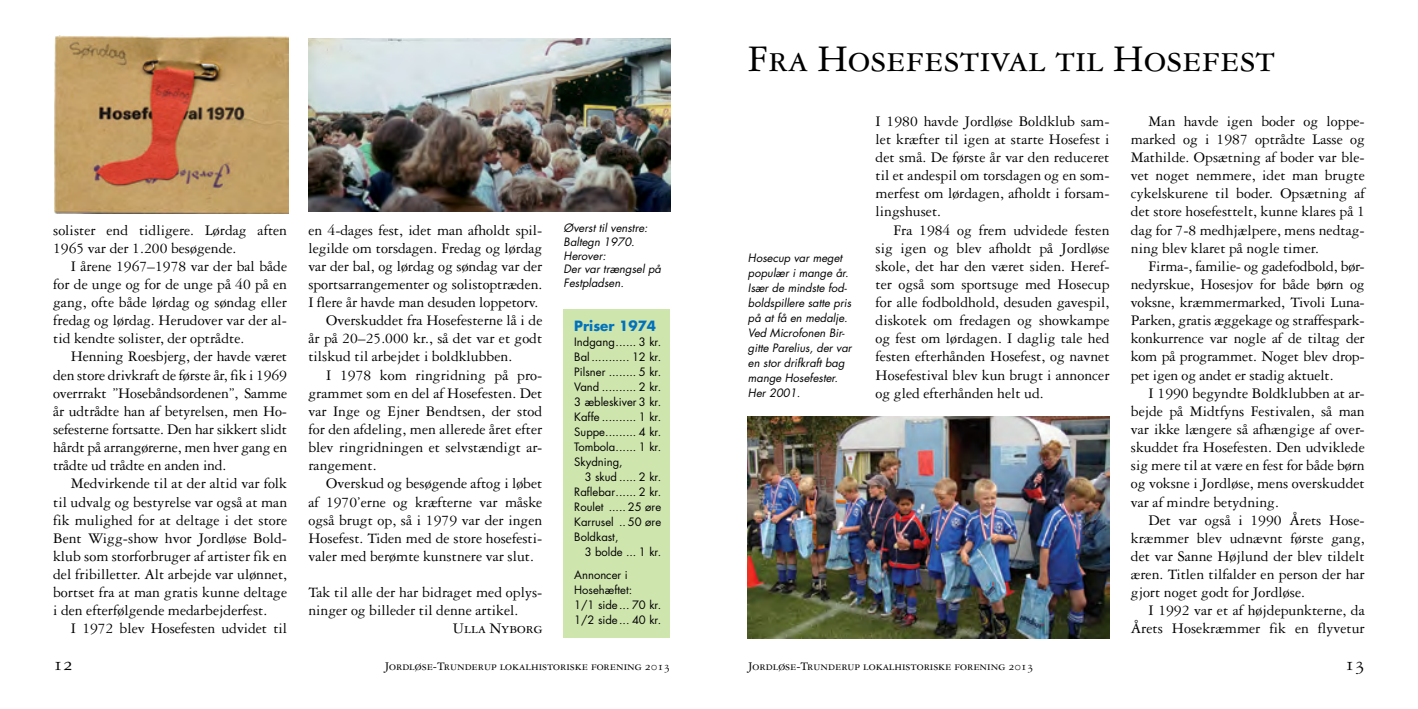
<style>
.page{position:relative;width:1418px;height:709px;background:#fff}
.page>*{position:absolute;margin:0;border:0;box-sizing:border-box;transform-origin:0 0}
.t1{font:40px "Garamond Three SC";color:#000}
.t2{font:20px "Garamond Three SC";color:#000}
.t3{font:15.62px/18.1px "Garamond Three";color:#000;text-align:justify}
.t4{font:15.62px "Garamond Three SC";color:#000}
.t5{font:700 13.75px "Futura";color:#0072bc}
.t6{font:12.5px "Garamond Three SC";color:#000}
.t7{font:11.25px/15px "Futura";color:#000;text-align:justify}
.t8{font:italic 11.25px/15px "Futura";color:#000}
</style>
<div class="page">
<img style="left:748px;top:416px;width:361px;height:222px">
<img style="left:55px;top:35px;width:234px;height:179px">
<div style="left:563px;top:309px;width:107px;height:329px;background:#cfe5ae"></div>
<img style="left:308px;top:39px;width:362px;height:172px">
<p class="t3" style="left:53px;top:221px;width:235px">solister end tidligere. Lørdag aften<br>1965 var der 1.200 besøgende.</p>
<p class="t3" style="left:53px;top:257px;width:235px;text-indent:18px">I årene 1967–1978 var der bal både for de unge og for de unge på 40 på en gang, ofte både lørdag og søndag eller fredag og lørdag. Herudover var der al&shy;tid kendte solister, der optrådte.</p>
<p class="t3" style="left:53px;top:348px;width:235px;text-indent:18px">Henning Roesbjerg, der havde været den store drivkraft de første år, fik i 1969 overrrakt ”Hosebåndsordenen”, Samme år udtrådte han af betyrelsen, men Ho&shy;sefesterne fortsatte. Den har sikkert slidt hårdt på arrangørerne, men hver gang en trådte ud trådte en anden ind.</p>
<p class="t3" style="left:53px;top:474px;width:235px;text-indent:18px">Medvirkende til at der altid var folk til udvalg og bestyrelse var også at man fik mulighed for at deltage i det store Bent Wigg-show hvor Jordløse Bold&shy;klub som storforbruger af artister fik en del fribilletter. Alt arbejde var ulønnet, bortset fra at man gratis kunne deltage i den efterfølgende medarbejderfest.</p>
<p class="t3" style="left:71px;top:619px;width:218px">I 1972 blev Hosefesten udvidet til</p>
<p class="t3" style="left:308px;top:221px;width:235px">en 4-dages fest, idet man afholdt spil-</p>
<p class="t3" style="left:308px;top:239px;width:235px">legilde om torsdagen. Fredag og lørdag</p>
<p class="t3" style="left:308px;top:257px;width:235px">var der bal, og lørdag og søndag var der</p>
<p class="t3" style="left:308px;top:275px;width:235px">sportsarrangementer og solistoptræden.</p>
<p class="t3" style="left:308px;top:293px;width:232px">I flere år havde man desuden loppetorv.</p>
<p class="t3" style="left:326px;top:311px;width:218px">Overskuddet fra Hosefesterne lå i de</p>
<p class="t3" style="left:308px;top:329px;width:235px">år på 20–25.000 kr., så det var et godt</p>
<p class="t3" style="left:308px;top:348px;width:205px">tilskud til arbejdet i boldklubben.</p>
<p class="t3" style="left:326px;top:366px;width:218px">I 1978 kom ringridning på pro-</p>
<p class="t3" style="left:308px;top:384px;width:235px">grammet som en del af Hosefesten. Det</p>
<p class="t3" style="left:308px;top:402px;width:235px">var Inge og Ejner Bendtsen, der stod</p>
<p class="t3" style="left:308px;top:420px;width:235px">for den afdeling, men allerede året efter</p>
<p class="t3" style="left:308px;top:438px;width:235px">blev ringridningen et selvstændigt ar-</p>
<p class="t3" style="left:308px;top:456px;width:70px">rangement.</p>
<p class="t3" style="left:326px;top:474px;width:218px">Overskud og besøgende aftog i løbet</p>
<p class="t3" style="left:308px;top:493px;width:235px">af 1970’erne og kræfterne var måske</p>
<p class="t3" style="left:308px;top:511px;width:235px">også brugt op, så i 1979 var der ingen</p>
<p class="t3" style="left:308px;top:529px;width:235px">Hosefest. Tiden med de store hosefesti-</p>
<p class="t3" style="left:308px;top:547px;width:227px">valer med berømte kunstnere var slut.</p>
<p class="t3" style="left:308px;top:583px;width:235px">Tak til alle der har bidraget med oplys&shy;ninger og billeder til denne artikel.</p>
<p class="t4" style="left:453px;top:620px;width:91px">Ulla Nyborg</p>
<p class="t8" style="left:563px;top:221px;width:99px;line-height:13.8px">Øverst til venstre:<br>Baltegn 1970.<br>Herover:<br>Der var trængsel på<br>Festpladsen.</p>
<p class="t5" style="left:574px;top:317px;width:83px">Priser 1974</p>
<p class="t7" style="left:574px;top:334px;width:88px">Indgang...... 3 kr.<br>Bal........... 12 kr.<br>Pilsner ........ 5 kr.<br>Vand .......... 2 kr.<br>3 æbleskiver 3 kr.<br>Kaffe .......... 1 kr.<br>Suppe......... 4 kr.<br>Tombola...... 1 kr.<br>Skydning,</p>
<p class="t7" style="left:574px;top:469px;width:88px;text-indent:10px">3 skud ..... 2 kr.<br>Raflebar...... 2 kr.<br>Roulet ..... 25 øre Karrusel .. 50 øre Boldkast,</p>
<p class="t7" style="left:574px;top:541px;width:88px;line-height:22.5px;text-indent:10px">3 bolde ... 1 kr.<br>Annoncer i</p>
<p class="t7" style="left:574px;top:582px;width:88px;text-align:left">Hosehæftet:<br>1/1 side... 70 kr.<br>1/2 side... 40 kr.</p>
<h1 class="t1" style="left:748px;top:38px;width:529px">Fra Hosefestival til Hosefest</h1>
<p class="t8" style="left:748px;top:251px;width:105px">Hosecup var meget populær i mange år.<br>Især de mindste fod&shy;boldspillere satte pris på at få en medalje.<br>Ved Microfonen Bir&shy;gitte Parelius, der var en stor drifkraft bag mange Hosefester.<br>Her 2001.</p>
<p class="t3" style="left:875px;top:112px;width:235px">I 1980 havde Jordløse Boldklub sam&shy;let kræfter til igen at starte Hosefest i det små. De første år var den reduceret til et andespil om torsdagen og en som&shy;merfest om lørdagen, afholdt i forsam&shy;lingshuset.</p>
<p class="t3" style="left:875px;top:221px;width:235px;text-indent:18px">Fra 1984 og frem udvidede festen sig igen og blev afholdt på Jordløse skole, det har den været siden. Heref&shy;ter også som sportsuge med Hosecup for alle fodboldhold, desuden gavespil, diskotek om fredagen og showkampe og fest om lørdagen. I daglig tale hed festen efterhånden Hosefest, og navnet Hosefestival blev kun brugt i annoncer og gled efterhånden helt ud.</p>
<p class="t3" style="left:1130px;top:112px;width:235px;text-indent:18px">Man havde igen boder og loppe&shy;marked og i 1987 optrådte Lasse og Mathilde. Opsætning af boder var ble&shy;vet noget nemmere, idet man brugte cykelskurene til boder. Opsætning af det store hosefesttelt, kunne klares på 1 dag for 7-8 medhjælpere, mens nedtag&shy;ning blev klaret på nogle timer.</p>
<p class="t3" style="left:1130px;top:257px;width:235px;text-indent:18px">Firma-, familie- og gadefodbold, bør&shy;nedyrskue, Hosesjov for både børn og voksne, kræmmermarked, Tivoli Luna-Parken, gratis æggekage og straffespark&shy;konkurrence var nogle af de tiltag der kom på programmet. Noget blev drop&shy;pet igen og andet er stadig aktuelt.</p>
<p class="t3" style="left:1130px;top:384px;width:235px;text-indent:18px">I 1990 begyndte Boldklubben at ar&shy;bejde på Midtfyns Festivalen, så man var ikke længere så afhængige af over&shy;skuddet fra Hosefesten. Den udviklede sig mere til at være en fest for både børn og voksne i Jordløse, mens overskuddet var af mindre betydning.</p>
<p class="t3" style="left:1130px;top:511px;width:235px;text-indent:18px">Det var også i 1990 Årets Hose&shy;kræmmer blev udnævnt første gang, det var Sanne Højlund der blev tildelt æren. Titlen tilfalder en person der har gjort noget godt for Jordløse.</p>
<p class="t3" style="left:1130px;top:601px;width:235px;text-align:right">I 1992 var et af højdepunkterne, da<br>Årets Hosekræmmer fik en flyvetur</p>
<p class="t2" style="left:53px;top:653px;width:21px">12</p>
<p class="t6" style="left:384px;top:659px;width:287px">Jordløse-Trunderup lokalhistoriske forening 2013</p>
<p class="t6" style="left:748px;top:659px;width:287px">Jordløse-Trunderup lokalhistoriske forening 2013</p>
<p class="t2" style="left:1344px;top:653px;width:21px">13</p>
</div>
